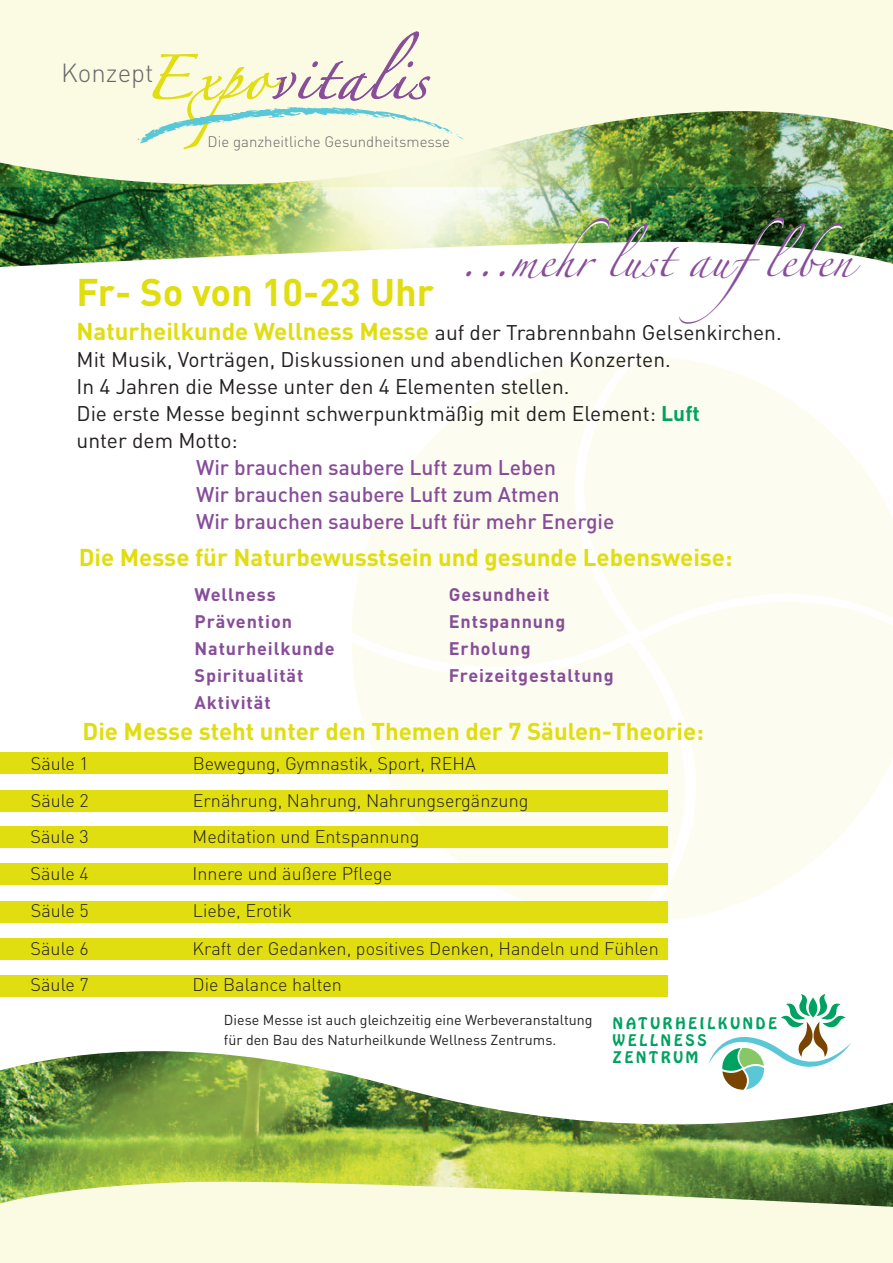
<style>
.page{position:relative;width:893px;height:1263px;background:#fff}
.page>*{position:absolute;margin:0;border:0;box-sizing:border-box;transform-origin:0 0}
.t1{font:700 38.1px "DIN";color:#e0dd10}
.t2{font:31.5px "Zapfino";color:#874d99}
.t3{font:300 25.8px "DIN";color:#67676a}
.t4{font:700 24px "DIN";color:#e0dd10}
.t5{font:21px/27px "DIN";color:#231f20}
.t6{font:500 21px/27px "DIN";color:#874d99}
.t7{font:300 18px "DIN";color:#231f20}
.t8{font:700 18px/27px "DIN";letter-spacing:.05em;color:#874d99}
.t9{font:300 15px "DIN";color:#67676a}
.t10{font:14.25px/19.5px "DIN";color:#231f20}
.t11{font:14.1px/17px "Hobo";letter-spacing:.2em;color:#00a261}
.s1{font-weight:700;font-size:24px;color:#e0dd10}
.s2{font-weight:700;color:#00a261}
</style>
<div class="page">
<img style="left:0;top:187px;width:893px;height:80px">
<svg style="left:352px;top:360px;width:276px;height:282px;fill:#fdfcf0"></svg>
<svg style="left:583px;top:356px;width:310px;height:277px;fill:#fdfcf0"></svg>
<svg style="left:352px;top:642px;width:288px;height:259px;fill:#fdfcf0"></svg>
<svg style="left:640px;top:600px;width:253px;height:320px;fill:#fdfcf0"></svg>
<div style="left:0;top:1207px;width:893px;height:56px;background:#fbfbe4"></div>
<svg style="left:0;top:0;width:893px;height:187px;background:#dde5c4"></svg>
<svg style="left:715px;top:994px;width:136px;height:57px"></svg>
<img style="left:0;top:1051px;width:893px;height:156px">
<div style="left:0;top:753px;width:668px;height:21px;background:#e0dd10"></div>
<div style="left:0;top:790px;width:668px;height:21px;background:#e0dd10"></div>
<div style="left:0;top:827px;width:668px;height:21px;background:#e0dd10"></div>
<div style="left:0;top:863px;width:668px;height:21px;background:#e0dd10"></div>
<div style="left:0;top:901px;width:668px;height:21px;background:#e0dd10"></div>
<div style="left:0;top:938px;width:668px;height:21px;background:#e0dd10"></div>
<div style="left:0;top:975px;width:668px;height:21px;background:#e0dd10"></div>
<svg style="left:137px;top:31px;width:326px;height:118px;background:#edf0d7"></svg>
<h3 class="t3" style="left:61px;top:57px;width:94px">Konzept</h3>
<p class="t9" style="left:208px;top:132px;width:244px">Die ganzheitliche Gesundheitsmesse</p>
<h2 class="t2" style="left:459px;top:247px;width:395px">...mehr lust aufleben</h2>
<h1 class="t1" style="left:77px;top:267px;width:359px">Fr- So von 10-23 Uhr</h1>
<p class="t5" style="left:77px;top:318px;width:707px"><span class="s1">Naturheilkunde Wellness Messe</span> auf der Trabrennbahn Gelsenkirchen.<br>Mit Musik, Vorträgen, Diskussionen und abendlichen Konzerten.<br>In 4 Jahren die Messe unter den 4 Elementen stellen.<br>Die erste Messe beginnt schwerpunktmäßig mit dem Element: <span class="s2">Luft<br></span>unter dem Motto:</p>
<p class="t6" style="left:196px;top:453px;width:420px">Wir brauchen saubere Luft zum Leben<br>Wir brauchen saubere Luft zum Atmen<br>Wir brauchen saubere Luft für mehr Energie</p>
<h3 class="t4" style="left:79px;top:542px;width:655px">Die Messe für Naturbewusstsein und gesunde Lebensweise:</h3>
<p class="t8" style="left:195px;top:580px;width:142px">Wellness<br>Prävention<br>Naturheilkunde<br>Spiritualität<br>Aktivität</p>
<p class="t8" style="left:449px;top:580px;width:166px">Gesundheit<br>Entspannung<br>Erholung<br>Freizeitgestaltung</p>
<h3 class="t4" style="left:83px;top:715px;width:623px">Die Messe steht unter den Themen der 7 Säulen-Theorie:</h3>
<p class="t7" style="left:31px;top:753px;width:60px">Säule 1</p>
<p class="t7" style="left:193px;top:753px;width:284px">Bewegung, Gymnastik, Sport, REHA</p>
<p class="t7" style="left:31px;top:789px;width:60px">Säule 2</p>
<p class="t7" style="left:193px;top:789px;width:337px">Ernährung, Nahrung, Nahrungsergänzung</p>
<p class="t7" style="left:31px;top:826px;width:60px">Säule 3</p>
<p class="t7" style="left:193px;top:826px;width:228px">Meditation und Entspannung</p>
<p class="t7" style="left:31px;top:862px;width:60px">Säule 4</p>
<p class="t7" style="left:193px;top:862px;width:201px">Innere und äußere Pflege</p>
<p class="t7" style="left:31px;top:900px;width:60px">Säule 5</p>
<p class="t7" style="left:193px;top:900px;width:101px">Liebe, Erotik</p>
<p class="t7" style="left:31px;top:937px;width:60px">Säule 6</p>
<p class="t7" style="left:193px;top:937px;width:468px">Kraft der Gedanken, positives Denken, Handeln und Fühlen</p>
<p class="t7" style="left:31px;top:974px;width:60px">Säule 7</p>
<p class="t7" style="left:193px;top:974px;width:151px">Die Balance halten</p>
<p class="t10" style="left:224px;top:1010px;width:370px">Diese Messe ist auch gleichzeitig eine Werbeveranstaltung für den Bau des Naturheilkunde Wellness Zentrums.</p>
<p class="t11" style="left:613px;top:1015px;width:165px">NATURHEILKUNDE<br>WELLNESS<br>ZENTRUM</p>
</div>
